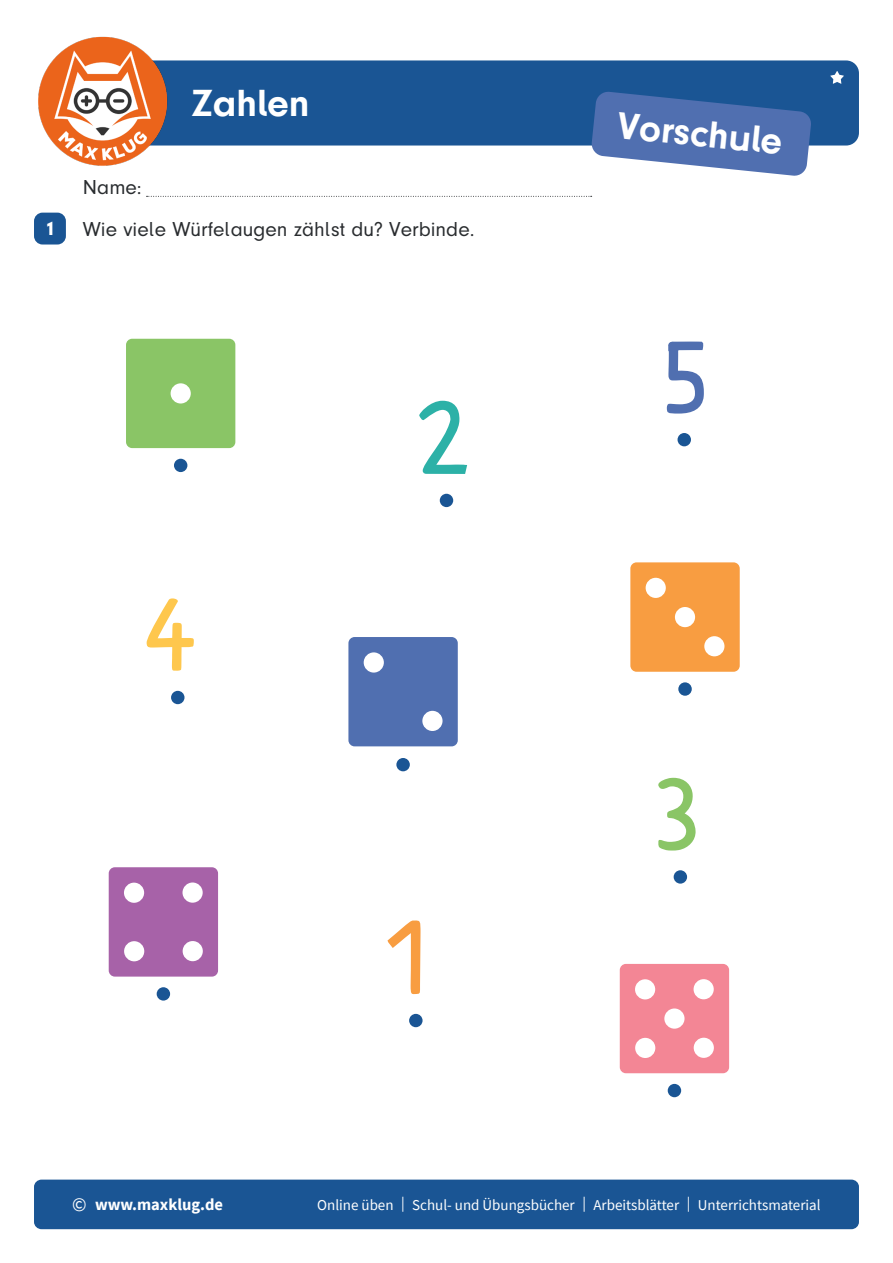
<style>
.page{position:relative;width:893px;height:1263px;background:#fff}
.page>*{position:absolute;margin:0;border:0;box-sizing:border-box;transform-origin:0 0}
.t1{font:700 94.35px "Grundschrift";color:#fec74d}
.t2{font:700 94.35px "Grundschrift";color:#8ac566}
.t3{font:700 94.35px "Grundschrift";color:#506fb0}
.t4{font:700 94.35px "Grundschrift";color:#2cb1a7}
.t5{font:700 94.35px "Grundschrift";color:#f89d41}
.t6{font:700 39px "Mk Druckschrift N";color:#fff}
.t7{font:700 38.85px "Mk Druckschrift N";color:#fff}
.t8{font:21px "Mk Druckschrift N";color:#292c2f}
.t9{font:19.5px "Mk Druckschrift N bl";color:#fff}
.t10{font:700 16.5px "Source Sans Pro";color:#fff}
.t11{font:15px "Source Sans Pro";color:#fff}
.s1{font-weight:400;font-size:19.5px}
</style>
<div class="page">
<div style="left:170px;top:60px;width:689px;height:86px;background:#1a5594"></div>
<svg style="left:591px;top:91px;width:221px;height:85px;background:#5e7db6"></svg>
<img style="left:38px;top:36px;width:132px;height:130px">
<div style="left:34px;top:1179px;width:825px;height:50px;background:#1a5594;border-radius:7px"></div>
<svg style="left:830px;top:71px;width:14px;height:13px"></svg>
<svg style="left:147px;top:196px;width:445px;height:1px"></svg>
<div style="left:34px;top:213px;width:32px;height:31px;background:#1a5594;border-radius:9px"></div>
<div style="left:171px;top:691px;width:13px;height:13px;background:#1a5594;border-radius:50%"></div>
<div style="left:674px;top:870px;width:13px;height:14px;background:#1a5594;border-radius:50%"></div>
<div style="left:677px;top:433px;width:14px;height:13px;background:#1a5594;border-radius:50%"></div>
<div style="left:440px;top:494px;width:13px;height:13px;background:#1a5594;border-radius:50%"></div>
<div style="left:409px;top:1014px;width:14px;height:13px;background:#1a5594;border-radius:50%"></div>
<div style="left:348px;top:637px;width:110px;height:109px;background:#506fb0;border-radius:6px"></div>
<div style="left:364px;top:652px;width:20px;height:20px;background:#fff;border-radius:50%"></div>
<div style="left:422px;top:711px;width:21px;height:20px;background:#fff;border-radius:50%"></div>
<div style="left:396px;top:758px;width:14px;height:13px;background:#1a5594;border-radius:50%"></div>
<div style="left:630px;top:562px;width:110px;height:110px;background:#f89d41;border-radius:6px"></div>
<div style="left:675px;top:607px;width:20px;height:20px;background:#fff;border-radius:50%"></div>
<div style="left:646px;top:578px;width:20px;height:20px;background:#fff;border-radius:50%"></div>
<div style="left:704px;top:636px;width:20px;height:20px;background:#fff;border-radius:50%"></div>
<div style="left:678px;top:682px;width:14px;height:14px;background:#1a5594;border-radius:50%"></div>
<div style="left:126px;top:339px;width:109px;height:109px;background:#8ac566;border-radius:6px"></div>
<div style="left:171px;top:383px;width:20px;height:20px;background:#fff;border-radius:50%"></div>
<div style="left:174px;top:459px;width:13px;height:13px;background:#1a5594;border-radius:50%"></div>
<div style="left:620px;top:964px;width:109px;height:109px;background:#f38695;border-radius:6px"></div>
<div style="left:635px;top:979px;width:20px;height:20px;background:#fff;border-radius:50%"></div>
<div style="left:694px;top:1038px;width:20px;height:20px;background:#fff;border-radius:50%"></div>
<div style="left:694px;top:979px;width:20px;height:20px;background:#fff;border-radius:50%"></div>
<div style="left:635px;top:1038px;width:20px;height:20px;background:#fff;border-radius:50%"></div>
<div style="left:664px;top:1008px;width:20px;height:21px;background:#fff;border-radius:50%"></div>
<div style="left:668px;top:1084px;width:13px;height:13px;background:#1a5594;border-radius:50%"></div>
<div style="left:109px;top:867px;width:109px;height:109px;background:#a762a8;border-radius:6px"></div>
<div style="left:124px;top:883px;width:20px;height:20px;background:#fff;border-radius:50%"></div>
<div style="left:183px;top:941px;width:20px;height:20px;background:#fff;border-radius:50%"></div>
<div style="left:182px;top:882px;width:21px;height:21px;background:#fff;border-radius:50%"></div>
<div style="left:124px;top:941px;width:20px;height:20px;background:#fff;border-radius:50%"></div>
<div style="left:157px;top:987px;width:13px;height:13px;background:#1a5594;border-radius:50%"></div>
<p class="t8" style="left:83px;top:176px;width:60px">Name:</p>
<h2 class="t6" style="left:191px;top:82px;width:120px">Zahlen</h2>
<p class="t9" style="left:45px;top:217px;width:11px">1</p>
<p class="t8" style="left:83px;top:218px;width:393px">Wie viele Würfelaugen zählst du? Verbinde.</p>
<p class="t1" style="left:146px;top:579px;width:58px">4</p>
<p class="t4" style="left:418px;top:382px;width:58px">2</p>
<p class="t5" style="left:382px;top:902px;width:58px">1</p>
<h3 class="t7" style="left:620px;top:103px;width:167px;rotate:6deg">Vorschule</h3>
<p class="t3" style="left:661px;top:321px;width:58px">5</p>
<p class="t2" style="left:652px;top:758px;width:58px">3</p>
<p class="t10" style="left:72px;top:1193px;width:152px"><span class="s1">©</span> www.maxklug.de</p>
<p class="t11" style="left:317px;top:1195px;width:505px">Online üben | Schul- und Übungsbücher | Arbeitsblätter | Unterrichtsmaterial</p>
</div>
